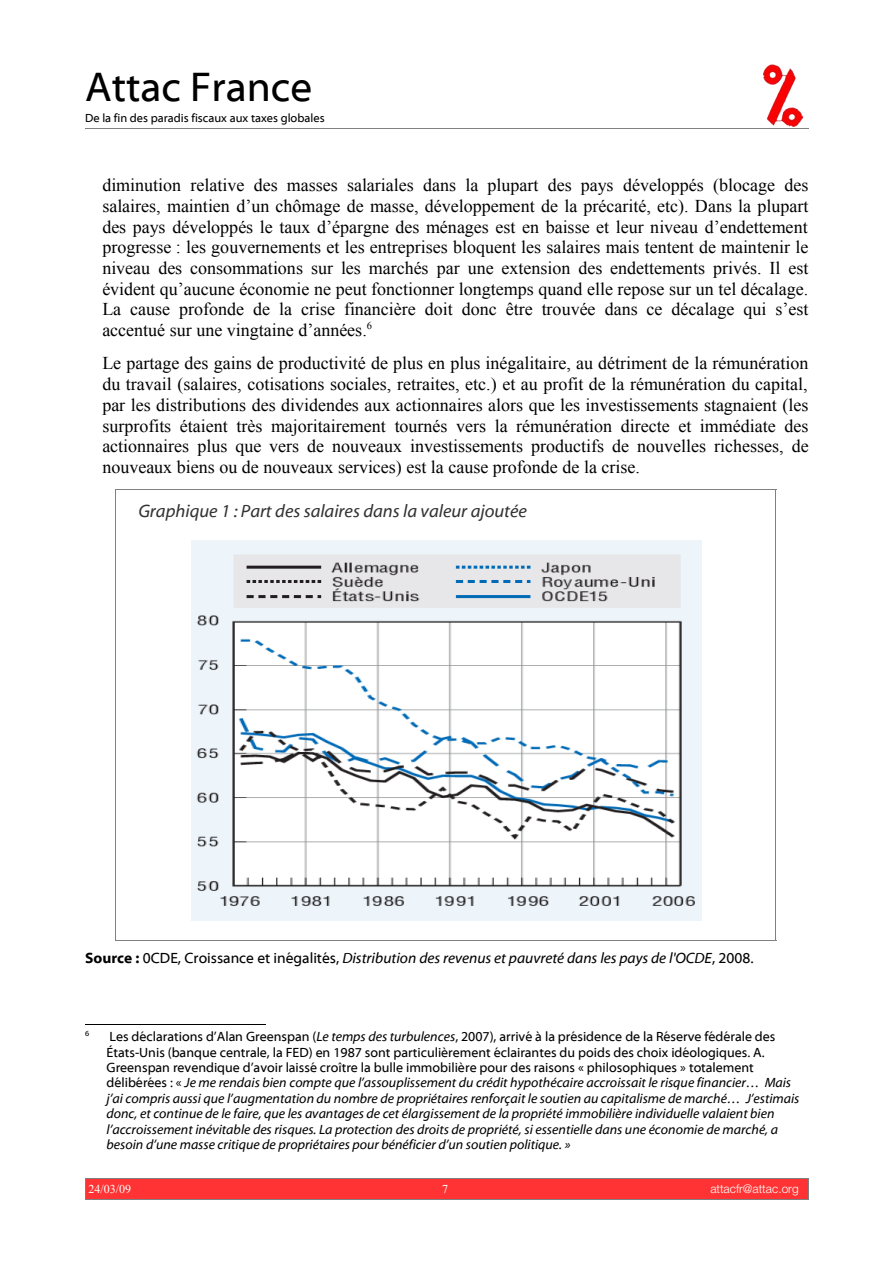
<style>
.page{position:relative;width:893px;height:1263px;background:#fff}
.page>*{position:absolute;margin:0;border:0;box-sizing:border-box;transform-origin:0 0}
.t1{font:42px "Myriad Web Pro";color:#000}
.t2{font:18px/20.7px "Times New Roman";color:#000;text-align:justify}
.t3{font:italic 18px "Myriad Web Pro";color:#333}
.t4{font:italic 15px "Myriad Web Pro";color:#000}
.t5{font:italic 13.5px/15.3px "Myriad Web Pro";color:#000}
.t6{font:12px "Myriad Web Pro";color:#000}
.t7{font:300 12px "Helvetica 45";letter-spacing:-.005em;color:#fff}
.t8{font:12px "Times New Roman";color:#fff}
.t9{font:7.8px "Myriad Web Pro";color:#000}
.s1{font-weight:700;font-style:normal}
.s2{font-style:normal}
</style>
<div class="page">
<div style="left:85px;top:1179px;width:723px;height:20px;background:#f33"></div>
<hr style="left:85px;top:129px;width:723px;height:1px;background:#808080">
<hr style="left:115px;top:490px;width:1px;height:451px;background:#808080">
<hr style="left:775px;top:490px;width:1px;height:451px;background:#808080">
<hr style="left:115px;top:490px;width:661px;height:1px;background:#808080">
<hr style="left:115px;top:940px;width:661px;height:1px;background:#808080">
<hr style="left:85px;top:1024px;width:181px;height:1px;background:#000">
<svg style="left:85px;top:1180px;width:1px;height:19px"></svg>
<svg style="left:808px;top:1179px;width:1px;height:20px"></svg>
<hr style="left:85px;top:1179px;width:723px;height:1px;background:#808080">
<hr style="left:85px;top:1199px;width:723px;height:1px;background:#808080">
<img style="left:191px;top:541px;width:511px;height:380px">
<img style="left:763px;top:64px;width:41px;height:63px">
<p class="t1" style="left:85px;top:64px;width:228px">Attac France</p>
<p class="t6" style="left:85px;top:112px;width:241px">De la fin des paradis fiscaux aux taxes globales</p>
<p class="t2" style="left:102px;top:175px;width:707px">diminution relative des masses salariales dans la plupart des pays développés (blocage des salaires, maintien d’un chômage de masse, développement de la précarité, etc). Dans la plupart des pays développés le taux d’épargne des ménages est en baisse et leur niveau d’endettement progresse : les gouvernements et les entreprises bloquent les salaires mais tentent de maintenir le niveau des consommations sur les marchés par une extension des endettements privés. Il est évident qu’aucune économie ne peut fonctionner longtemps quand elle repose sur un tel décalage.<br>La cause profonde de la crise financière doit donc être trouvée dans ce décalage qui s’est accentué sur une vingtaine d’années.<sup>6</sup></p>
<p class="t2" style="left:102px;top:353px;width:707px">Le partage des gains de productivité de plus en plus inégalitaire, au détriment de la rémunération du travail (salaires, cotisations sociales, retraites, etc.) et au profit de la rémunération du capital, par les distributions des dividendes aux actionnaires alors que les investissements stagnaient (les surprofits étaient très majoritairement tournés vers la rémunération directe et immédiate des actionnaires plus que vers de nouveaux investissements productifs de nouvelles richesses, de nouveaux biens ou de nouveaux services) est la cause profonde de la crise.</p>
<p class="t3" style="left:138px;top:501px;width:390px">Graphique 1 : Part des salaires dans la valeur ajoutée</p>
<p class="t4" style="left:85px;top:950px;width:669px"><span class="s1">Source :</span> <span class="s2">0CDE, Croissance et inégalités,</span> Distribution des revenus et pauvreté dans les pays de l'OCDE<span class="s2">, 2008.</span></p>
<p class="t9" style="left:85px;top:1029px;width:6px">6</p>
<p class="t5" style="left:106px;top:1029px;width:694px"><span class="s2">Les déclarations d’Alan Greenspan (</span>Le temps des turbulences<span class="s2">, 2007), arrivé à la présidence de la Réserve fédérale des États-Unis (banque centrale, la FED) en 1987 sont particulièrement éclairantes du poids des choix idéologiques. A.<br>Greenspan revendique d’avoir laissé croître la bulle immobilière pour des raisons « philosophiques » totalement délibérées : «</span> Je me rendais bien compte que l’assouplissement du crédit hypothécaire accroissait le risque financier… Mais j’ai compris aussi que l’augmentation du nombre de propriétaires renforçait le soutien au capitalisme de marché… J’estimais donc, et continue de le faire, que les avantages de cet élargissement de la propriété immobilière individuelle valaient bien l’accroissement inévitable des risques. La protection des droits de propriété, si essentielle dans une économie de marché, a besoin d’une masse critique de propriétaires pour bénéficier d’un soutien politique. »</p>
<p class="t8" style="left:88px;top:1183px;width:44px">24/03/09</p>
<p class="t8" style="left:442px;top:1183px;width:7px">7</p>
<p class="t7" style="left:710px;top:1182px;width:90px">attacfr@attac.org</p>
</div>
